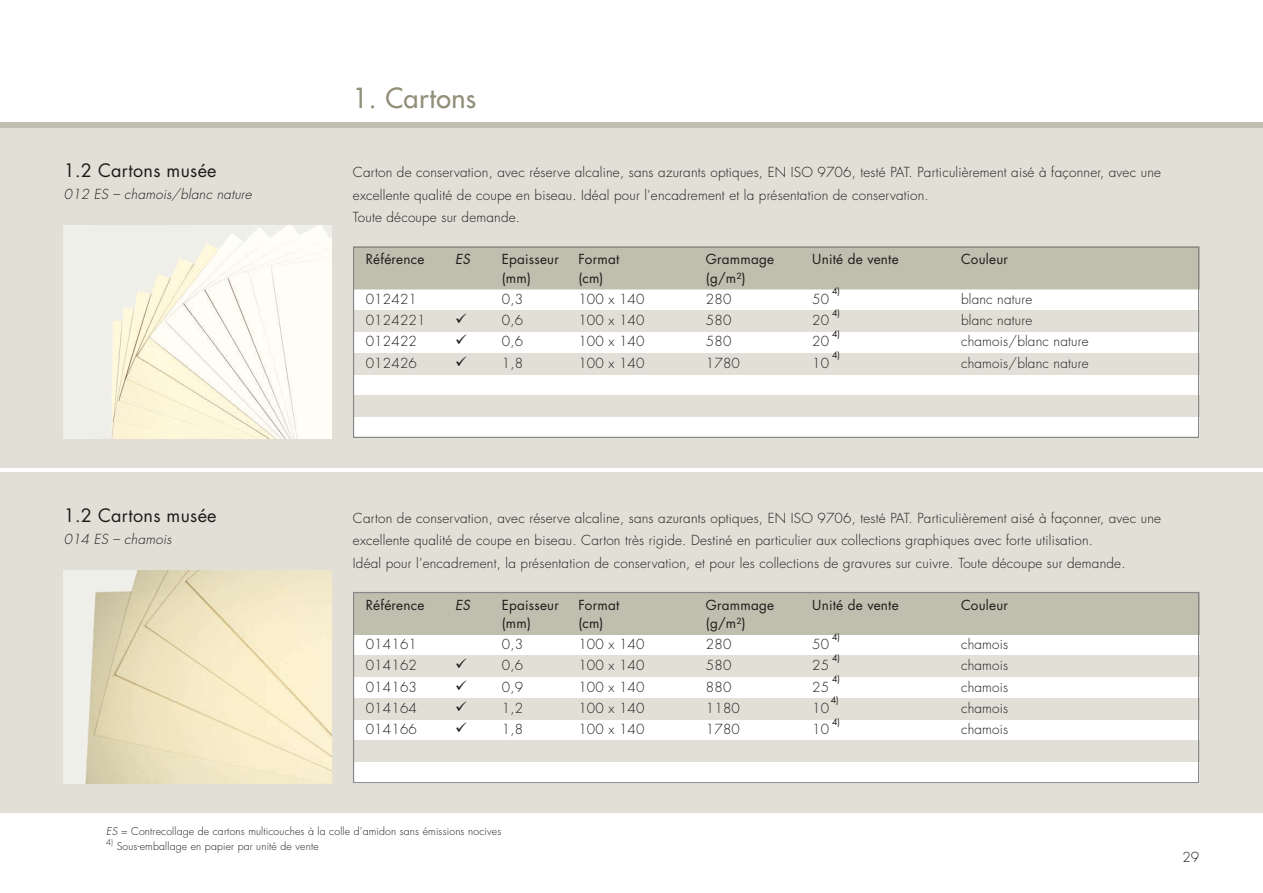
<style>
.page{position:relative;width:1263px;height:893px;background:#fff}
.page>*{position:absolute;margin:0;border:0;box-sizing:border-box;transform-origin:0 0}
.t1{font:500 27px "Futura Std";letter-spacing:.015em;color:#928f7a}
.t2{font:18px "Futura Std";letter-spacing:.015em;color:#1d1d1b}
.t3{font:300 13.5px/22.5px "Futura Std";letter-spacing:.015em;color:#1d1d1b}
.t4{font:13.5px "Futura Std";letter-spacing:.015em;color:#1d1d1b}
.t5{font:italic 300 13.5px "Futura Std";letter-spacing:.015em;color:#1d1d1b}
.t6{font:italic 13.5px "Futura Std";color:#1d1d1b}
.t7{font:300 10.5px "Futura Std";letter-spacing:.015em;color:#1d1d1b}
.t8{font:8.7px "Futura Std";color:#1d1d1b}
.s1{font-style:italic}
</style>
<div class="page">
<div style="left:0;top:128px;width:1263px;height:340px;background:#e1dfd6"></div>
<div style="left:0;top:473px;width:1263px;height:340px;background:#e1dfd6"></div>
<div style="left:0;top:122px;width:1263px;height:6px;background:#c0beae"></div>
<div style="left:353px;top:247px;width:846px;height:191px;background:#fff"></div>
<div style="left:353px;top:310px;width:846px;height:22px;background:#e1dfd6"></div>
<div style="left:353px;top:353px;width:846px;height:21px;background:#e1dfd6"></div>
<div style="left:353px;top:395px;width:846px;height:22px;background:#e1dfd6"></div>
<div style="left:353px;top:247px;width:846px;height:42px;background:#c0beae"></div>
<div style="left:353px;top:247px;width:846px;height:191px;border:1px solid #878787"></div>
<div style="left:353px;top:592px;width:846px;height:191px;background:#fff"></div>
<div style="left:353px;top:656px;width:846px;height:21px;background:#e1dfd6"></div>
<div style="left:353px;top:698px;width:846px;height:21px;background:#e1dfd6"></div>
<div style="left:353px;top:741px;width:846px;height:21px;background:#e1dfd6"></div>
<div style="left:353px;top:592px;width:846px;height:42px;background:#c0beae"></div>
<div style="left:353px;top:592px;width:846px;height:191px;border:1px solid #878787"></div>
<img style="left:64px;top:226px;width:268px;height:212px">
<img style="left:64px;top:571px;width:268px;height:212px">
<h2 class="t2" style="left:64px;top:159px;width:154px">1.2 Cartons musée</h2>
<p class="t5" style="left:64px;top:186px;width:189px">012 ES – chamois/blanc nature</p>
<h1 class="t1" style="left:353px;top:81px;width:125px">1. Cartons</h1>
<p class="t3" style="left:353px;top:161px;width:809px">Carton de conservation, avec réserve alcaline, sans azurants optiques, EN ISO 9706, testé PAT. Particulièrement aisé à façonner, avec une excellente qualité de coupe en biseau. Idéal pour l’encadrement et la présentation de conservation.<br>Toute découpe sur demande.</p>
<p class="t4" style="left:366px;top:251px;width:60px">Référence</p>
<p class="t6" style="left:455px;top:251px;width:16px">ES</p>
<p class="t4" style="left:502px;top:251px;width:59px">Epaisseur</p>
<p class="t4" style="left:578px;top:251px;width:43px">Format</p>
<p class="t4" style="left:706px;top:251px;width:70px">Grammage</p>
<p class="t4" style="left:812px;top:251px;width:88px">Unité de vente</p>
<p class="t4" style="left:961px;top:251px;width:48px">Couleur</p>
<p class="t4" style="left:502px;top:269px;width:31px">(mm)</p>
<p class="t4" style="left:578px;top:269px;width:27px">(cm)</p>
<p class="t4" style="left:706px;top:269px;width:41px">(g/m²)</p>
<p class="t3" style="left:366px;top:288px;width:53px">012421</p>
<p class="t3" style="left:502px;top:288px;width:23px">0,3</p>
<p class="t3" style="left:578px;top:288px;width:68px">100 x 140</p>
<p class="t3" style="left:706px;top:288px;width:27px">280</p>
<p class="t3" style="left:812px;top:288px;width:18px">50</p>
<p class="t8" style="left:832px;top:286px;width:10px">4)</p>
<p class="t3" style="left:961px;top:288px;width:73px">blanc nature</p>
<p class="t8" style="left:832px;top:307px;width:10px">4)</p>
<p class="t3" style="left:366px;top:309px;width:61px">0124221</p>
<p class="t3" style="left:455px;top:309px;width:70px">✓ 0,6</p>
<p class="t3" style="left:578px;top:309px;width:68px">100 x 140</p>
<p class="t3" style="left:706px;top:309px;width:27px">580</p>
<p class="t3" style="left:812px;top:309px;width:18px">20</p>
<p class="t3" style="left:961px;top:309px;width:73px">blanc nature</p>
<p class="t8" style="left:832px;top:328px;width:10px">4)</p>
<p class="t3" style="left:366px;top:331px;width:53px">012422</p>
<p class="t3" style="left:455px;top:331px;width:70px">✓ 0,6</p>
<p class="t3" style="left:578px;top:331px;width:68px">100 x 140</p>
<p class="t3" style="left:706px;top:331px;width:27px">580</p>
<p class="t3" style="left:812px;top:331px;width:18px">20</p>
<p class="t3" style="left:961px;top:331px;width:129px">chamois/blanc nature</p>
<p class="t8" style="left:832px;top:349px;width:10px">4)</p>
<p class="t3" style="left:366px;top:352px;width:53px">012426</p>
<p class="t3" style="left:455px;top:352px;width:70px">✓ 1,8</p>
<p class="t3" style="left:578px;top:352px;width:68px">100 x 140</p>
<p class="t3" style="left:706px;top:352px;width:36px">1780</p>
<p class="t3" style="left:812px;top:352px;width:18px">10</p>
<p class="t3" style="left:961px;top:352px;width:129px">chamois/blanc nature</p>
<h2 class="t2" style="left:64px;top:504px;width:154px">1.2 Cartons musée</h2>
<p class="t5" style="left:64px;top:531px;width:109px">014 ES – chamois</p>
<p class="t3" style="left:353px;top:507px;width:809px">Carton de conservation, avec réserve alcaline, sans azurants optiques, EN ISO 9706, testé PAT. Particulièrement aisé à façonner, avec une excellente qualité de coupe en biseau. Carton très rigide. Destiné en particulier aux collections graphiques avec forte utilisation.<br>Idéal pour l’encadrement, la présentation de conservation, et pour les collections de gravures sur cuivre. Toute découpe sur demande.</p>
<p class="t4" style="left:366px;top:596px;width:60px">Référence</p>
<p class="t6" style="left:455px;top:596px;width:16px">ES</p>
<p class="t4" style="left:502px;top:596px;width:59px">Epaisseur</p>
<p class="t4" style="left:578px;top:596px;width:43px">Format</p>
<p class="t4" style="left:706px;top:596px;width:70px">Grammage</p>
<p class="t4" style="left:812px;top:596px;width:88px">Unité de vente</p>
<p class="t4" style="left:961px;top:596px;width:48px">Couleur</p>
<p class="t4" style="left:502px;top:614px;width:31px">(mm)</p>
<p class="t4" style="left:578px;top:614px;width:27px">(cm)</p>
<p class="t4" style="left:706px;top:614px;width:41px">(g/m²)</p>
<p class="t3" style="left:366px;top:633px;width:53px">014161</p>
<p class="t3" style="left:502px;top:633px;width:23px">0,3</p>
<p class="t3" style="left:578px;top:633px;width:68px">100 x 140</p>
<p class="t3" style="left:706px;top:633px;width:27px">280</p>
<p class="t3" style="left:812px;top:633px;width:18px">50</p>
<p class="t8" style="left:832px;top:631px;width:10px">4)</p>
<p class="t3" style="left:961px;top:633px;width:49px">chamois</p>
<p class="t8" style="left:832px;top:652px;width:10px">4)</p>
<p class="t3" style="left:366px;top:655px;width:53px">014162</p>
<p class="t3" style="left:455px;top:655px;width:70px">✓ 0,6</p>
<p class="t3" style="left:578px;top:655px;width:68px">100 x 140</p>
<p class="t3" style="left:706px;top:655px;width:27px">580</p>
<p class="t3" style="left:812px;top:655px;width:18px">25</p>
<p class="t3" style="left:961px;top:655px;width:49px">chamois</p>
<p class="t8" style="left:832px;top:673px;width:10px">4)</p>
<p class="t3" style="left:366px;top:676px;width:53px">014163</p>
<p class="t3" style="left:455px;top:676px;width:70px">✓ 0,9</p>
<p class="t3" style="left:578px;top:676px;width:68px">100 x 140</p>
<p class="t3" style="left:706px;top:676px;width:27px">880</p>
<p class="t3" style="left:812px;top:676px;width:18px">25</p>
<p class="t3" style="left:961px;top:676px;width:49px">chamois</p>
<p class="t8" style="left:831px;top:695px;width:10px">4)</p>
<p class="t3" style="left:366px;top:697px;width:53px">014164</p>
<p class="t3" style="left:455px;top:697px;width:70px">✓ 1,2</p>
<p class="t3" style="left:578px;top:697px;width:68px">100 x 140</p>
<p class="t3" style="left:706px;top:697px;width:36px">1180</p>
<p class="t3" style="left:812px;top:697px;width:18px">10</p>
<p class="t3" style="left:961px;top:697px;width:49px">chamois</p>
<p class="t8" style="left:832px;top:716px;width:10px">4)</p>
<p class="t3" style="left:366px;top:718px;width:53px">014166</p>
<p class="t3" style="left:455px;top:718px;width:70px">✓ 1,8</p>
<p class="t3" style="left:578px;top:718px;width:68px">100 x 140</p>
<p class="t3" style="left:706px;top:718px;width:36px">1780</p>
<p class="t3" style="left:812px;top:718px;width:18px">10</p>
<p class="t3" style="left:961px;top:718px;width:49px">chamois</p>
<p class="t7" style="left:106px;top:824px;width:396px"><span class="s1">ES</span> = Contrecollage de cartons multicouches à la colle d’amidon sans émissions nocives</p>
<p class="t7" style="left:106px;top:839px;width:214px"><sup>4)</sup> Sous-emballage en papier par unité de vente</p>
<p class="t3" style="left:1182px;top:846px;width:18px">29</p>
</div>
